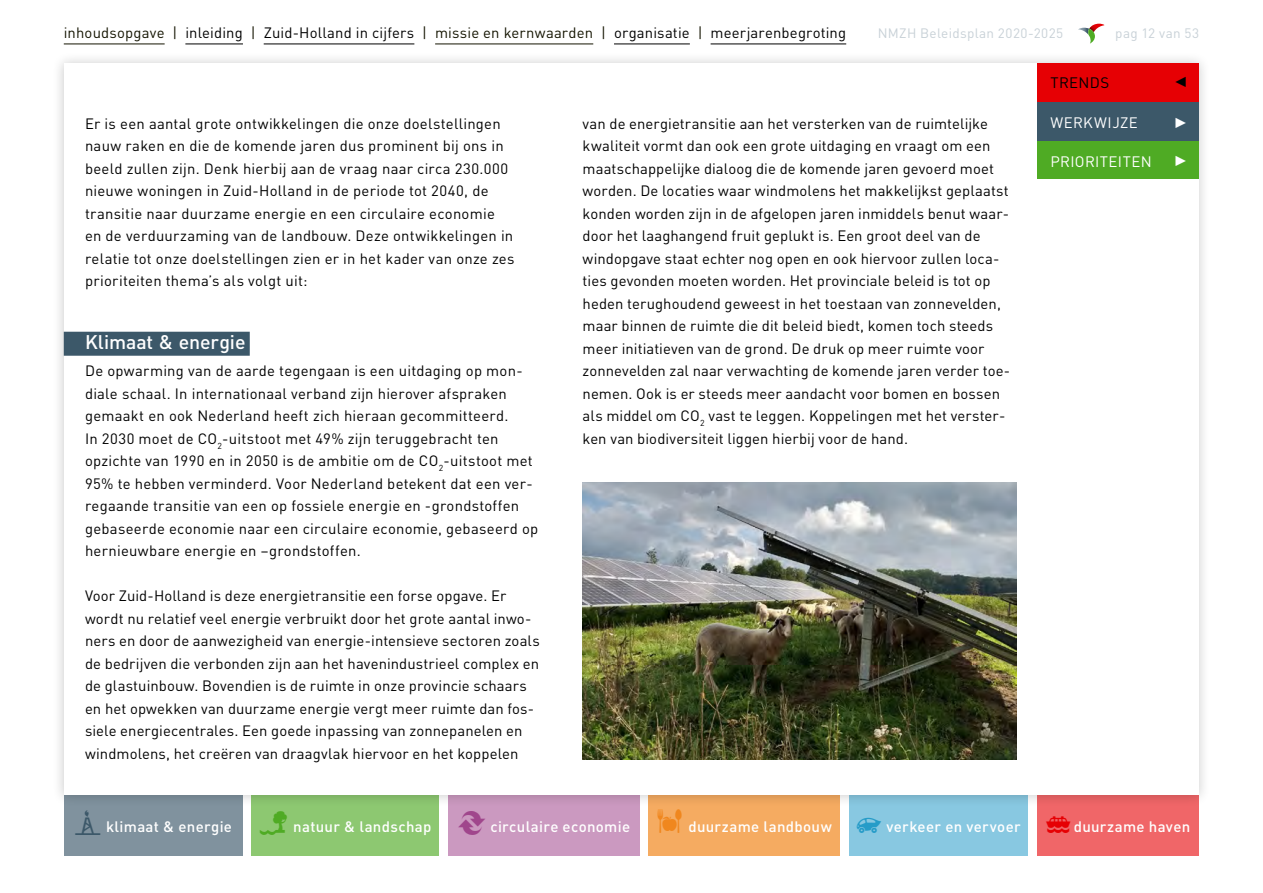
<style>
.page{position:relative;width:1263px;height:893px;background:#fff}
.page>*{position:absolute;margin:0;border:0;box-sizing:border-box;transform-origin:0 0}
.balkje_blauw{font:500 19.5px "DIN";letter-spacing:-.005em;color:#fff}
.t1{font:500 15px "DIN";letter-spacing:.02em;color:#fff}
.t2{font:15px "DIN";letter-spacing:.025em;color:#fff}
.t3{font:15px "DIN";letter-spacing:.025em;color:#000}
.brood_krap{font:14.85px/22.5px "DIN";letter-spacing:.005em;color:#000}
.brood{font:14.85px/22.5px "DIN";letter-spacing:.015em;color:#000}
.t4{font:13.5px "DIN";letter-spacing:.025em;color:#c8d1d7}
.s1{color:#141400}
.s2{color:#3c5869}
</style>
<div class="page">
<div style="left:648px;top:795px;width:192px;height:61px;background:#f5ab61"></div>
<div style="left:252px;top:795px;width:187px;height:61px;background:#8dc871"></div>
<div style="left:448px;top:795px;width:191px;height:61px;background:#cb99c0"></div>
<div style="left:849px;top:795px;width:179px;height:61px;background:#88c8e1"></div>
<div style="left:1037px;top:795px;width:161px;height:61px;background:#f06668"></div>
<div style="left:64px;top:795px;width:178px;height:61px;background:#80929e"></div>
<div style="left:52px;top:52px;width:1158px;height:755px;background:#000;opacity:.2"></div>
<div style="left:64px;top:64px;width:1134px;height:731px;background:#fff"></div>
<div style="left:1037px;top:64px;width:162px;height:38px;background:#e60004"></div>
<svg style="left:1078px;top:24px;width:26px;height:20px"></svg>
<hr style="left:64px;top:44px;width:101px;height:1px;background:#141400">
<hr style="left:185px;top:44px;width:58px;height:1px;background:#000">
<hr style="left:264px;top:44px;width:150px;height:1px;background:#000">
<hr style="left:435px;top:44px;width:158px;height:1px;background:#141400">
<hr style="left:614px;top:44px;width:76px;height:1px;background:#000">
<hr style="left:711px;top:44px;width:135px;height:1px;background:#000">
<div style="left:1037px;top:140px;width:162px;height:39px;background:#4fab24"></div>
<div style="left:1037px;top:102px;width:162px;height:38px;background:#3c5869"></div>
<div style="left:64px;top:332px;width:186px;height:24px;background:#3c5869"></div>
<img style="left:583px;top:483px;width:433px;height:276px">
<p class="brood_krap" style="left:64px;top:21px;width:784px"><span class="s1">inhoudsopgave |</span> inleiding <span class="s1">|</span> Zuid-Holland in cijfers <span class="s1">| missie en kernwaarden |</span> organisatie <span class="s1">|</span> meerjarenbegroting</p>
<p class="t4" style="left:878px;top:24px;width:187px">NMZH Beleidsplan 2020-2025</p>
<p class="t4" style="left:1115px;top:24px;width:85px">pag 12 van 53</p>
<p class="t3" style="left:1050px;top:73px;width:60px">TRENDS</p>
<p class="brood" style="left:85px;top:112px;width:417px">Er is een aantal grote ontwikkelingen die onze doelstellingen</p>
<p class="t2" style="left:1050px;top:113px;width:89px">WERKWIJZE</p>
<p class="brood" style="left:85px;top:134px;width:431px">nauw raken en die de komende jaren dus prominent bij ons in beeld zullen zijn. Denk hierbij aan de vraag naar circa 230.000 nieuwe woningen in Zuid-Holland in de periode tot 2040, de transitie naar duurzame energie en een circulaire economie en de verduurzaming van de landbouw. Deze ontwikkelingen in relatie tot onze doelstellingen zien er in het kader van onze zes prioriteiten thema’s als volgt uit:</p>
<p class="brood_krap" style="left:583px;top:112px;width:429px">van de energietransitie aan het versterken van de ruimtelijke kwaliteit vormt dan ook een grote uitdaging en vraagt om een maatschappelijke dialoog die de komende jaren gevoerd moet worden. De locaties waar windmolens het makkelijkst geplaatst konden worden zijn in de afgelopen jaren inmiddels benut waar&shy;door het laaghangend fruit geplukt is. Een groot deel van de windopgave staat echter nog open en ook hiervoor zullen loca&shy;ties gevonden moeten worden. Het provinciale beleid is tot op heden terughoudend geweest in het toestaan van zonnevelden, maar binnen de ruimte die dit beleid biedt, komen toch steeds meer initiatieven van de grond. De druk op meer ruimte voor zonnevelden zal naar verwachting de komende jaren verder toe&shy;nemen. Ook is er steeds meer aandacht voor bomen en bossen als middel om CO<sub>2</sub> vast te leggen. Koppelingen met het verster&shy;ken van biodiversiteit liggen hierbij voor de hand.</p>
<p class="t2" style="left:1050px;top:152px;width:139px">PRIORITEITEN ✓</p>
<p class="balkje_blauw" style="left:85px;top:330px;width:162px">Klimaat &amp; energie</p>
<p class="brood" style="left:85px;top:359px;width:455px">De opwarming van de aarde tegengaan is een uitdaging op mon&shy;diale schaal. In internationaal verband zijn hierover afspraken gemaakt en ook Nederland heeft zich hieraan gecommitteerd.<br>In 2030 moet de CO<sub>2</sub>-uitstoot met 49% zijn teruggebracht ten opzichte van 1990 en in 2050 is de ambitie om de CO<sub>2</sub>-uitstoot met 95% te hebben verminderd. Voor Nederland betekent dat een ver&shy;regaande transitie van een op fossiele energie en -grondstoffen gebaseerde economie naar een circulaire economie, gebaseerd op hernieuwbare energie en –grondstoffen.</p>
<p class="brood_krap" style="left:85px;top:584px;width:456px">Voor Zuid-Holland is deze energietransitie een forse opgave. Er wordt nu relatief veel energie verbruikt door het grote aantal inwo&shy;ners en door de aanwezigheid van energie-intensieve sectoren zoals de bedrijven die verbonden zijn aan het havenindustrieel complex en de glastuinbouw. Bovendien is de ruimte in onze provincie schaars en het opwekken van duurzame energie vergt meer ruimte dan fos&shy;siele energiecentrales. Een goede inpassing van zonnepanelen en windmolens, het creëren van draagvlak hiervoor en het koppelen</p>
<p class="t1" style="left:74px;top:817px;width:159px"><span class="s2">▪</span> klimaat &amp; energie</p>
<p class="t1" style="left:293px;top:817px;width:140px">natuur &amp; landschap</p>
<p class="t1" style="left:490px;top:817px;width:141px">circulaire economie</p>
<p class="t1" style="left:688px;top:817px;width:145px">duurzame landbouw</p>
<p class="t1" style="left:886px;top:817px;width:136px">verkeer en vervoer</p>
<p class="t1" style="left:1074px;top:817px;width:118px">duurzame haven</p>
</div>
